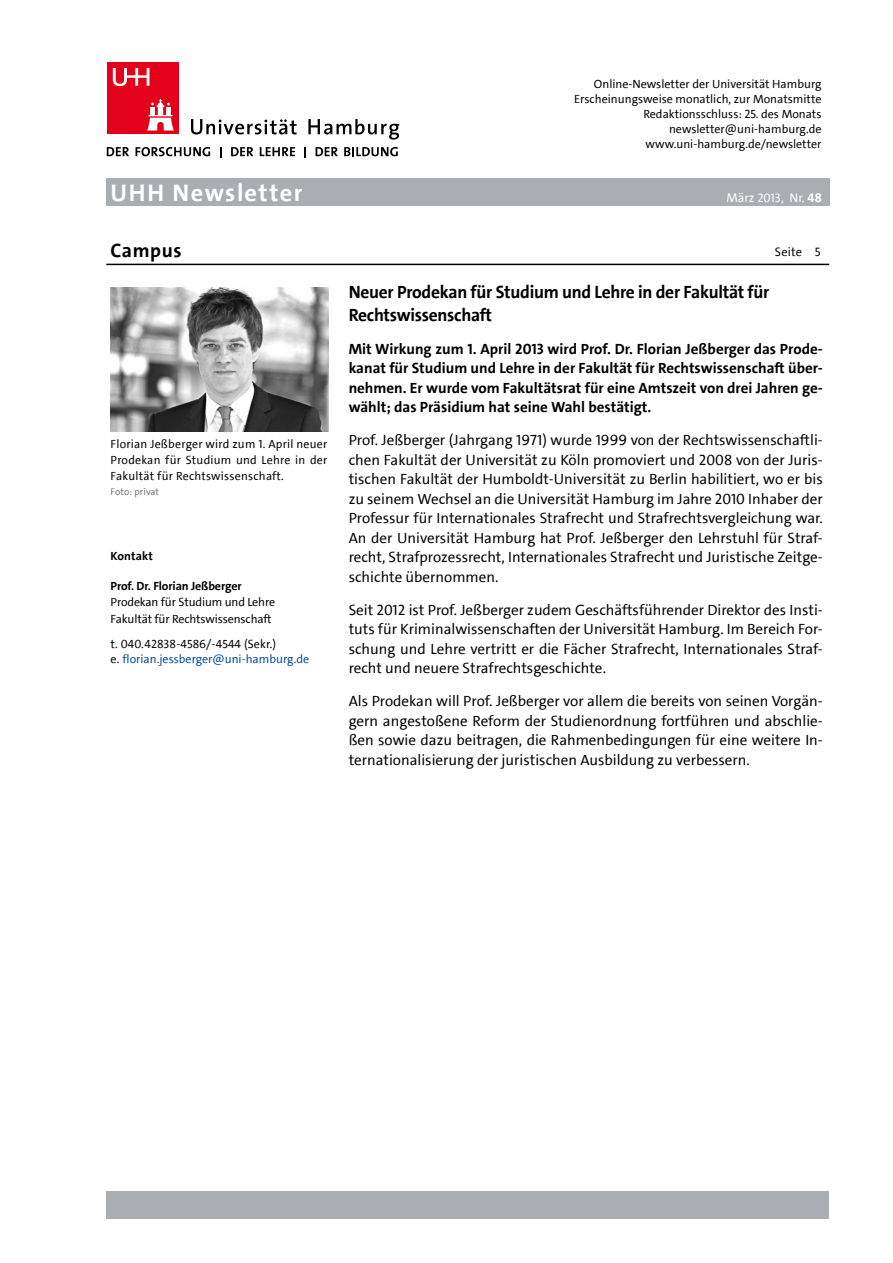
<style>
.page{position:relative;width:893px;height:1263px;background:#fff}
.page>*{position:absolute;margin:0;border:0;box-sizing:border-box;transform-origin:0 0}
.t1{font:700 24.3px "The Sans UHH";letter-spacing:.06em;color:#fff}
.t2{font:700 19.5px "The Sans UHH";letter-spacing:.03em;color:#000}
.t3{font:700 18px/22.5px "The Sans UHH";letter-spacing:-.015em;color:#000}
.t4{font:15px/19.5px "The Sans UHH";color:#000;text-align:justify}
.t5{font:700 15px/19.5px "The Sans UHH";color:#000;text-align:justify}
.t6{font:12.75px "The Sans UHH";color:#fff}
.t7{font:12.3px "The Sans UHH";letter-spacing:.01em;color:#000}
.t8{font:12px/15px "The Sans UHH";color:#000;text-align:right}
.t9{font:12px/15px "The Sans UHH";color:#004a99}
.t10{font:700 12px "The Sans UHH";letter-spacing:-.01em;color:#000}
.t11{font:700 12px "The Sans UHH";letter-spacing:.01em;color:#000}
.t12{font:9.75px "The Sans UHH";letter-spacing:.01em;color:#707172}
.s1{font-size:12.3px}
.s2{font-weight:700}
.s3{color:#000}
</style>
<div class="page">
<svg style="left:191px;top:119px;width:106px;height:15px"></svg>
<svg style="left:308px;top:119px;width:91px;height:21px"></svg>
<div style="left:107px;top:63px;width:72px;height:71px;background:#e2001a"></div>
<svg style="left:147px;top:99px;width:27px;height:31px"></svg>
<svg style="left:113px;top:68px;width:36px;height:18px"></svg>
<svg style="left:107px;top:147px;width:22px;height:9px"></svg>
<svg style="left:136px;top:147px;width:74px;height:9px"></svg>
<svg style="left:231px;top:147px;width:22px;height:9px"></svg>
<svg style="left:260px;top:147px;width:35px;height:9px"></svg>
<svg style="left:316px;top:147px;width:22px;height:9px"></svg>
<svg style="left:344px;top:147px;width:54px;height:9px"></svg>
<div style="left:106px;top:179px;width:723px;height:27px;background:#aaaeb2"></div>
<div style="left:106px;top:1191px;width:723px;height:27px;background:#aaaeb2"></div>
<hr style="left:106px;top:264px;width:723px;height:1px;background:#000">
<img style="left:111px;top:287px;width:217px;height:145px">
<p class="t8" style="left:574px;top:76px;width:249px">Online-Newsletter der Universität Hamburg Erscheinungsweise monatlich, zur Monatsmitte Redaktionsschluss: 25. des Monats newsletter@uni-hamburg.de www.uni-hamburg.de/newsletter</p>
<h1 class="t1" style="left:111px;top:177px;width:194px">UHH Newsletter</h1>
<p class="t6" style="left:726px;top:189px;width:97px">März <span class="s1">2013</span>, Nr. <span class="s2">48</span></p>
<h2 class="t2" style="left:111px;top:238px;width:73px">Campus</h2>
<p class="t7" style="left:775px;top:244px;width:29px">Seite</p>
<p class="t3" style="left:349px;top:281px;width:422px">Neuer Prodekan für Studium und Lehre in der Fakultät für<br>Rechtswissenschaft</p>
<p class="t5" style="left:349px;top:339px;width:476px">Mit Wirkung zum 1. April 2013 wird Prof. Dr. Florian Jeßberger das Prode&shy;kanat für Studium und Lehre in der Fakultät für Rechtswissenschaft über&shy;nehmen. Er wurde vom Fakultätsrat für eine Amtszeit von drei Jahren ge&shy;wählt; das Präsidium hat seine Wahl bestätigt.</p>
<p class="t4" style="left:349px;top:431px;width:476px">Prof. Jeßberger (Jahrgang 1971) wurde 1999 von der Rechtswissenschaftli&shy;chen Fakultät der Universität zu Köln promoviert und 2008 von der Juris&shy;tischen Fakultät der Humboldt-Universität zu Berlin habilitiert, wo er bis zu seinem Wechsel an die Universität Hamburg im Jahre 2010 Inhaber der Professur für Internationales Strafrecht und Strafrechtsvergleichung war.<br>An der Universität Hamburg hat Prof. Jeßberger den Lehrstuhl für Straf&shy;recht, Strafprozessrecht, Internationales Strafrecht und Juristische Zeitge&shy;schichte übernommen.</p>
<p class="t4" style="left:349px;top:600px;width:476px">Seit 2012 ist Prof. Jeßberger zudem Geschäftsführender Direktor des Insti&shy;tuts für Kriminalwissenschaften der Universität Hamburg. Im Bereich For&shy;schung und Lehre vertritt er die Fächer Strafrecht, Internationales Straf&shy;recht und neuere Strafrechtsgeschichte.</p>
<p class="t4" style="left:349px;top:692px;width:476px">Als Prodekan will Prof. Jeßberger vor allem die bereits von seinen Vorgän&shy;gern angestoßene Reform der Studienordnung fortführen und abschlie&shy;ßen sowie dazu beitragen, die Rahmenbedingungen für eine weitere In&shy;ternationalisierung der juristischen Ausbildung zu verbessern.</p>
<p class="t7" style="left:815px;top:244px;width:7px">5</p>
<p class="t8" style="left:111px;top:437px;width:218px;line-height:15.8px;text-align:justify">Florian Jeßberger wird zum 1. April neuer Prodekan für Studium und Lehre in der Fakultät für Rechtswissenschaft.</p>
<p class="t12" style="left:111px;top:485px;width:50px">Foto: privat</p>
<p class="t11" style="left:111px;top:548px;width:44px">Kontakt</p>
<p class="t10" style="left:111px;top:578px;width:133px">Prof. Dr. Florian Jeßberger</p>
<p class="t8" style="left:111px;top:594px;width:166px;line-height:16.5px;text-align:left">Prodekan für Studium und Lehre<br>Fakultät für Rechtswissenschaft</p>
<p class="t9" style="left:111px;top:636px;width:200px"><span class="s3">t. 040.42838-4586/-4544 (Sekr.)<br>e.</span> florian.jessberger@uni-hamburg.de</p>
</div>
